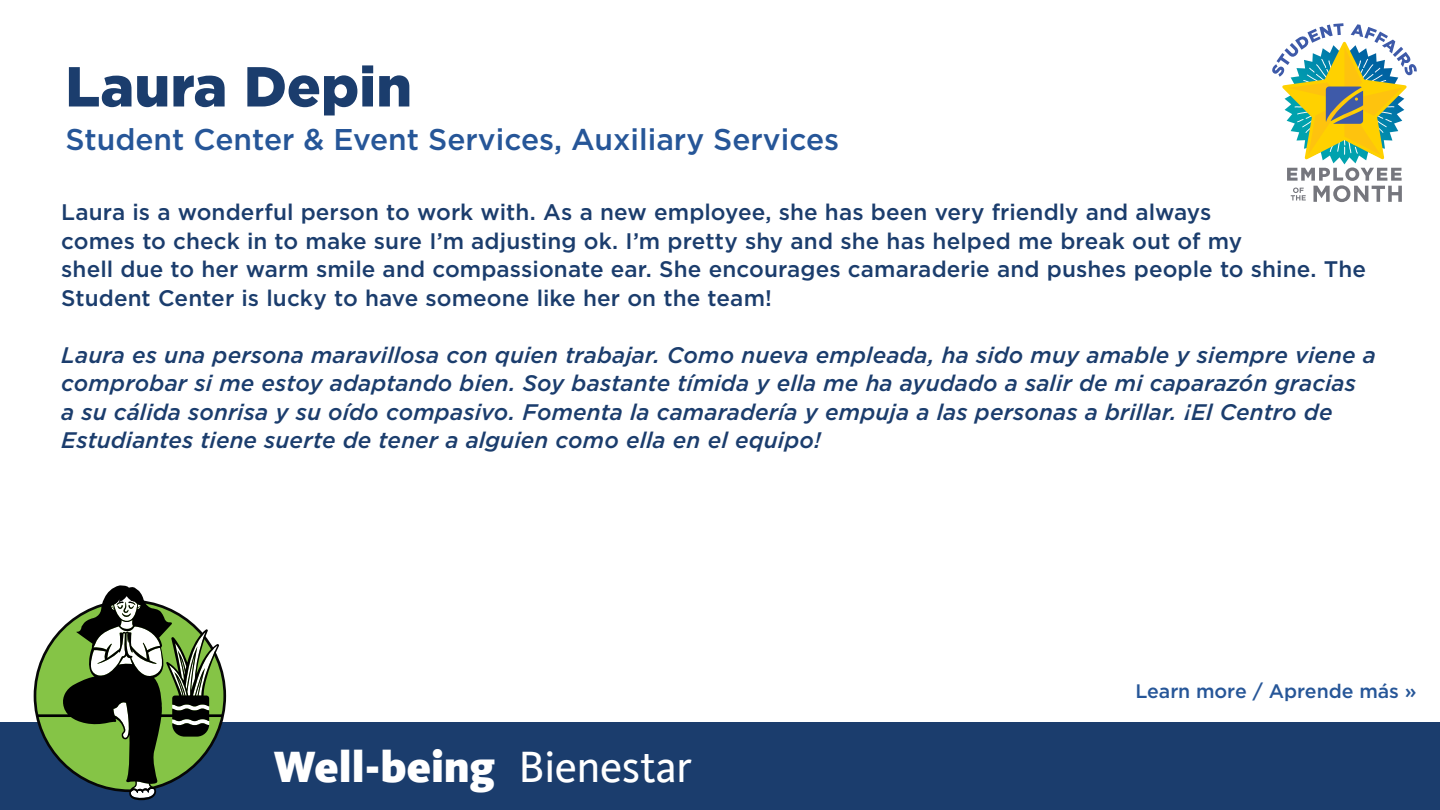
<style>
.page{position:relative;width:1440px;height:810px;background:#fff}
.page>*{position:absolute;margin:0;border:0;box-sizing:border-box;transform-origin:0 0}
.Desc_-_Name{font:900 56.25px "Gotham";letter-spacing:.005em;color:#1b3d6d}
.Desc_-_Strat_Plan_Values{font:900 45px "Kievit";letter-spacing:-.01em;color:#fff}
.Desc_-_Department{font:500 30px "Gotham";color:#265698}
.Desc_-_Description_-_Spanish{font:italic 500 22.5px/28.5px "Gotham";letter-spacing:.005em;color:#1b3d6d}
.Desc_-_Description_-_English{font:500 22.5px/28.5px "Gotham";letter-spacing:.005em;color:#1b3d6d}
.t1{font:500 19.5px "Gotham";color:#265698}
.s1{font-weight:400}
</style>
<div class="page">
<div style="left:0;top:722px;width:1440px;height:88px;background:#1b3d6d"></div>
<svg style="left:1272px;top:23px;width:145px;height:179px"></svg>
<svg style="left:37px;top:585px;width:186px;height:215px"></svg>
<h1 class="Desc_-_Name" style="left:65px;top:48px;width:348px">Laura Depin</h1>
<h2 class="Desc_-_Department" style="left:65px;top:120px;width:775px">Student Center &amp; Event Services, Auxiliary Services</h2>
<p class="Desc_-_Description_-_English" style="left:61px;top:198px;width:1306px">Laura is a wonderful person to work with. As a new employee, she has been very friendly and always<br>comes to check in to make sure I’m adjusting ok. I’m pretty shy and she has helped me break out of my<br>shell due to her warm smile and compassionate ear. She encourages camaraderie and pushes people to shine. The Student Center is lucky to have someone like her on the team!</p>
<p class="Desc_-_Description_-_Spanish" style="left:61px;top:340px;width:1316px">Laura es una persona maravillosa con quien trabajar. Como nueva empleada, ha sido muy amable y siempre viene a comprobar si me estoy adaptando bien. Soy bastante tímida y ella me ha ayudado a salir de mi caparazón gracias<br>a su cálida sonrisa y su oído compasivo. Fomenta la camaradería y empuja a las personas a brillar. ¡El Centro de Estudiantes tiene suerte de tener a alguien como ella en el equipo!</p>
<h3 class="Desc_-_Strat_Plan_Values" style="left:273px;top:740px;width:420px">Well-being <span class="s1">Bienestar</span></h3>
<p class="t1" style="left:1135px;top:678px;width:283px">Learn more / Aprende más »</p>
</div>
